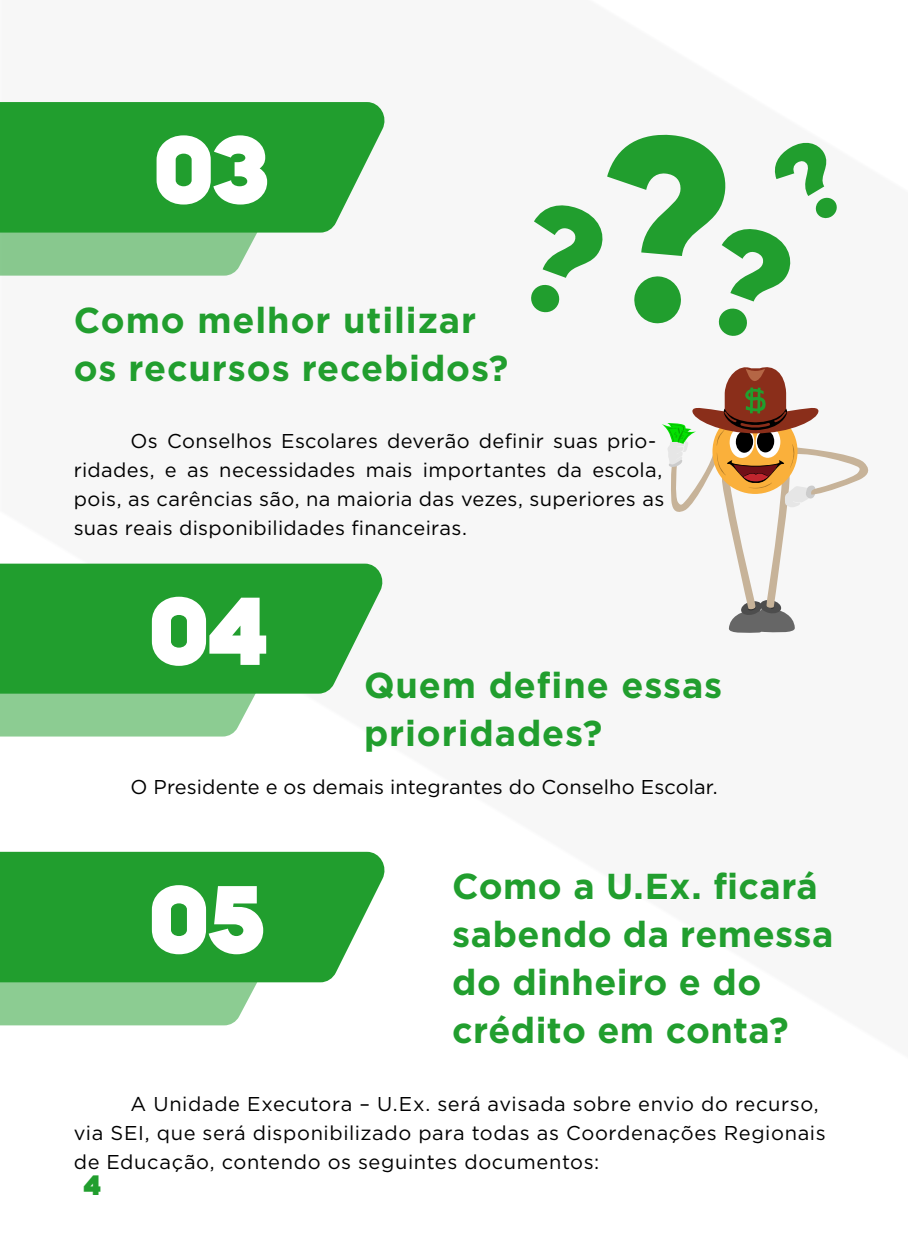
<style>
.page{position:relative;width:908px;height:1248px;background:#fff}
.page>*{position:absolute;margin:0;border:0;box-sizing:border-box;transform-origin:0 0}
.t1{font:900 96px "Mazzard H";color:#fff}
.t2{font:700 36px/48px "Gotham";letter-spacing:.025em;color:#219e2e}
.t3{font:900 28px "Mazzard H";color:#219e2e}
.Estilo_de_parágrafo{font:20px/28.8px "Gotham";letter-spacing:.02em;color:#000}
</style>
<div class="page">
<svg style="left:531px;top:134px;width:306px;height:202px"></svg>
<svg style="left:0;top:693px;width:286px;height:43px;background:#9ad2a0"></svg>
<svg style="left:0;top:982px;width:288px;height:43px;background:#9bd2a0"></svg>
<div style="left:0;top:563px;width:383px;height:130px;background:#219e2e"></div>
<div style="left:0;top:851px;width:385px;height:131px;background:#219e2e"></div>
<svg style="left:0;top:232px;width:288px;height:43px;background:#96ce9b"></svg>
<div style="left:0;top:102px;width:385px;height:130px;background:#219e2e"></div>
<svg style="left:661px;top:367px;width:208px;height:266px"></svg>
<p class="t1" style="left:155px;top:105px;width:116px">03</p>
<p class="t2" style="left:74px;top:296px;width:436px">Como melhor utilizar os recursos recebidos?</p>
<p class="Estilo_de_parágrafo" style="left:74px;top:426px;width:591px;text-indent:57px">Os Conselhos Escolares deverão definir suas prio&shy;ridades, e as necessidades mais importantes da escola, pois, as carências são, na maioria das vezes, superiores as suas reais disponibilidades financeiras.</p>
<p class="t1" style="left:150px;top:566px;width:119px">04</p>
<p class="t2" style="left:364px;top:660px;width:360px">Quem define essas prioridades?</p>
<p class="Estilo_de_parágrafo" style="left:130px;top:772px;width:588px">O Presidente e os demais integrantes do Conselho Escolar.</p>
<p class="t1" style="left:150px;top:854px;width:116px">05</p>
<p class="t2" style="left:452px;top:861px;width:382px">Como a U.Ex. ficará sabendo da remessa do dinheiro e do crédito em conta?</p>
<p class="Estilo_de_parágrafo" style="left:74px;top:1089px;width:753px;text-indent:57px">A Unidade Executora – U.Ex. será avisada sobre envio do recurso, via SEI, que será disponibilizado para todas as Coordenações Regionais de Educação, contendo os seguintes documentos:</p>
<p class="t3" style="left:83px;top:1166px;width:19px">4</p>
</div>
